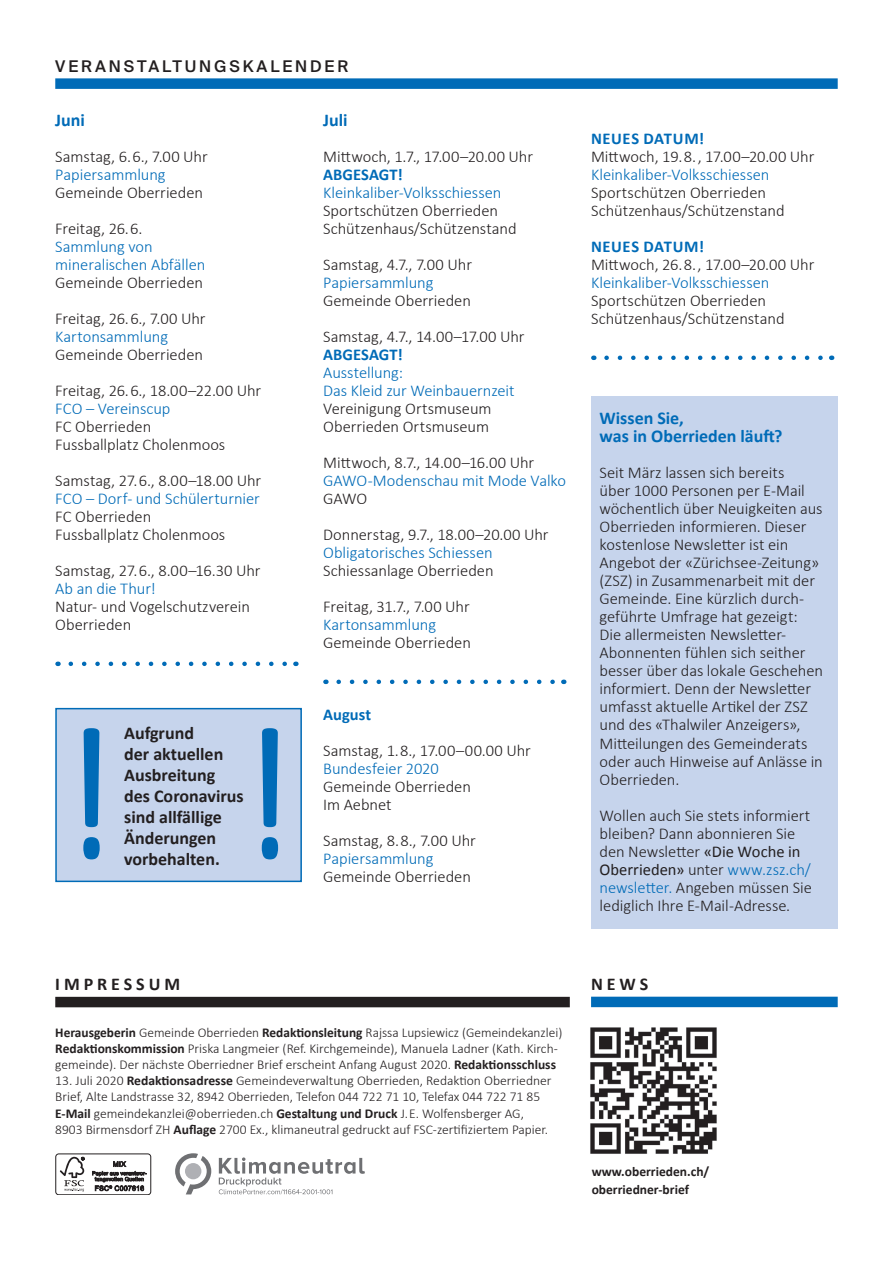
<style>
.page{position:relative;width:893px;height:1263px;background:#fff}
.page>*{position:absolute;margin:0;border:0;box-sizing:border-box;transform-origin:0 0}
.t1{font:700 18px/21px "Calibri";color:#231f20}
.t2{font:700 18px/18px "Calibri";color:#006bb7}
.t3{font:700 18px "Calibri";letter-spacing:.22em;color:#231f20}
.t4{font:300 16.5px/18px "Calibri";letter-spacing:-.005em;color:#231f20}
.t5{font:300 16.5px/18px "Calibri";letter-spacing:-.005em;color:#006bb7}
.t6{font:700 16.5px "Calibri";letter-spacing:.005em;color:#006bb7}
.t7{font:700 16.5px "Calibri";letter-spacing:.04em;color:#006bb7}
.t8{font:500 16.2px "Suisse Intl";letter-spacing:.18em;color:#231f20}
.t9{font:300 13.5px/16.2px "Calibri";color:#231f20}
.t10{font:700 13.5px/18px "Calibri";color:#231f20}
.s1{font-weight:700}
.s2{font-weight:400}
.s3{color:#006bb7}
</style>
<div class="page">
<div style="left:55px;top:997px;width:515px;height:10px;background:#231f20"></div>
<img style="left:590px;top:1027px;width:127px;height:127px">
<div style="left:591px;top:997px;width:247px;height:10px;background:#006bb7"></div>
<svg style="left:175px;top:1153px;width:36px;height:41px"></svg>
<svg style="left:219px;top:1157px;width:146px;height:37px"></svg>
<div style="left:55px;top:1154px;width:96px;height:41px;border:1px solid #231f20;border-radius:3px"></div>
<svg style="left:60px;top:1157px;width:24px;height:34px"></svg>
<svg style="left:92px;top:1161px;width:55px;height:30px"></svg>
<div style="left:55px;top:78px;width:783px;height:11px;background:#006bb7"></div>
<div style="left:591px;top:396px;width:247px;height:532px;background:#c6d4ec"></div>
<svg style="left:71px;top:662px;width:216px;height:4px"></svg>
<svg style="left:339px;top:680px;width:216px;height:4px"></svg>
<svg style="left:606px;top:356px;width:217px;height:4px"></svg>
<div style="left:55px;top:708px;width:247px;height:174px;background:#c6d4ec;border:2px solid #006bb7"></div>
<svg style="left:83px;top:728px;width:17px;height:131px"></svg>
<svg style="left:262px;top:728px;width:16px;height:131px;background:#257ec1"></svg>
<p class="t8" style="left:55px;top:57px;width:295px">VERANSTALTUNGSKALENDER</p>
<p class="t2" style="left:55px;top:110px;width:31px">Juni</p>
<p class="t4" style="left:55px;top:147px;width:154px">Samstag, 6. 6., 7.00 Uhr</p>
<p class="t5" style="left:55px;top:165px;width:112px">Papiersammlung</p>
<p class="t4" style="left:55px;top:174px;width:149px;line-height:36px">Gemeinde Oberrieden<br>Freitag, 26. 6.</p>
<p class="t5" style="left:55px;top:237px;width:152px">Sammlung von mineralischen Abfällen</p>
<p class="t4" style="left:55px;top:264px;width:152px;line-height:36px">Gemeinde Oberrieden<br>Freitag, 26. 6., 7.00 Uhr</p>
<p class="t5" style="left:55px;top:327px;width:114px">Kartonsammlung</p>
<p class="t4" style="left:55px;top:336px;width:207px;line-height:36px">Gemeinde Oberrieden<br>Freitag, 26. 6., 18.00–22.00 Uhr</p>
<p class="t5" style="left:55px;top:399px;width:117px">FCO – Vereinscup</p>
<p class="t4" style="left:55px;top:417px;width:171px">FC Oberrieden<br>Fussballplatz Cholenmoos</p>
<p class="t4" style="left:55px;top:471px;width:208px">Samstag, 27. 6., 8.00–18.00 Uhr</p>
<p class="t5" style="left:55px;top:489px;width:206px">FCO – Dorf- und Schülerturnier</p>
<p class="t4" style="left:55px;top:507px;width:171px">FC Oberrieden<br>Fussballplatz Cholenmoos</p>
<p class="t4" style="left:55px;top:561px;width:207px">Samstag, 27. 6., 8.00–16.30 Uhr</p>
<p class="t5" style="left:55px;top:579px;width:102px">Ab an die Thur!</p>
<p class="t4" style="left:55px;top:597px;width:196px">Natur- und Vogelschutzverein<br>Oberrieden</p>
<p class="t1" style="left:124px;top:722px;width:121px">Aufgrund<br>der aktuellen<br>Ausbreitung des Coronavirus sind allfällige<br>Änderungen vorbehalten.</p>
<p class="t3" style="left:55px;top:973px;width:126px">IMPRESSUM</p>
<p class="t2" style="left:323px;top:110px;width:26px">Juli</p>
<p class="t4" style="left:323px;top:147px;width:211px">Mittwoch, 1.7., 17.00–20.00 Uhr</p>
<p class="t6" style="left:323px;top:164px;width:81px">ABGESAGT!</p>
<p class="t5" style="left:323px;top:183px;width:180px">Kleinkaliber-Volksschiessen</p>
<p class="t4" style="left:323px;top:201px;width:195px">Sportschützen Oberrieden<br>Schützenhaus/Schützenstand</p>
<p class="t4" style="left:323px;top:255px;width:150px">Samstag, 4.7., 7.00 Uhr</p>
<p class="t5" style="left:323px;top:273px;width:112px">Papiersammlung</p>
<p class="t4" style="left:323px;top:282px;width:203px;line-height:36px">Gemeinde Oberrieden<br>Samstag, 4.7., 14.00–17.00 Uhr</p>
<p class="t6" style="left:323px;top:344px;width:81px">ABGESAGT!</p>
<p class="t5" style="left:323px;top:363px;width:193px">Ausstellung:<br>Das Kleid zur Weinbauernzeit</p>
<p class="t4" style="left:323px;top:399px;width:170px">Vereinigung Ortsmuseum<br>Oberrieden Ortsmuseum</p>
<p class="t4" style="left:323px;top:453px;width:213px">Mittwoch, 8.7., 14.00–16.00 Uhr</p>
<p class="t5" style="left:323px;top:471px;width:244px">GAWO-Modenschau mit Mode Valko</p>
<p class="t4" style="left:323px;top:480px;width:227px;line-height:36px">GAWO<br>Donnerstag, 9.7., 18.00–20.00 Uhr</p>
<p class="t5" style="left:323px;top:543px;width:171px">Obligatorisches Schiessen</p>
<p class="t4" style="left:323px;top:552px;width:172px;line-height:36px">Schiessanlage Oberrieden<br>Freitag, 31.7., 7.00 Uhr</p>
<p class="t5" style="left:323px;top:615px;width:114px">Kartonsammlung</p>
<p class="t4" style="left:323px;top:633px;width:149px">Gemeinde Oberrieden</p>
<p class="t6" style="left:323px;top:704px;width:50px">August</p>
<p class="t4" style="left:323px;top:741px;width:209px">Samstag, 1. 8., 17.00–00.00 Uhr</p>
<p class="t5" style="left:323px;top:759px;width:117px">Bundesfeier 2020</p>
<p class="t4" style="left:323px;top:777px;width:149px">Gemeinde Oberrieden<br>Im Aebnet</p>
<p class="t4" style="left:323px;top:831px;width:154px">Samstag, 8. 8., 7.00 Uhr</p>
<p class="t5" style="left:323px;top:849px;width:112px">Papiersammlung</p>
<p class="t4" style="left:323px;top:867px;width:149px">Gemeinde Oberrieden</p>
<p class="t9" style="left:55px;top:1024px;width:509px"><span class="s1">Herausgeberin</span> Gemeinde Oberrieden <span class="s1">Redaktionsleitung</span> Rajssa Lupsiewicz (Gemeindekanzlei)<br><span class="s1">Redaktionskommission</span> Priska Langmeier (Ref. Kirchgemeinde), Manuela Ladner (Kath. Kirch&shy;gemeinde). Der nächste Oberriedner Brief erscheint Anfang August 2020. <span class="s1">Redaktions-schluss</span></p>
<p class="t9" style="left:55px;top:1072px;width:498px">13. Juli 2020 <span class="s1">Redaktionsadresse</span> Gemeindeverwaltung Oberrieden, Redaktion Oberriedner Brief, Alte Landstrasse 32, 8942 Oberrieden, Telefon 044 722 71 10, Telefax 044 722 71 85<br><span class="s1">E-Mail</span> gemeindekanzlei@oberrieden.ch <span class="s1">Gestaltung und Druck</span> J. E. Wolfensberger AG, 8903 Birmensdorf ZH <span class="s1">Auflage</span> 2700 Ex., klimaneutral gedruckt auf FSC-zertifiziertem Papier.</p>
<p class="t7" style="left:591px;top:128px;width:115px">NEUES DATUM!</p>
<p class="t4" style="left:591px;top:147px;width:225px">Mittwoch, 19. 8. , 17.00–20.00 Uhr</p>
<p class="t5" style="left:591px;top:165px;width:180px">Kleinkaliber-Volksschiessen</p>
<p class="t4" style="left:591px;top:183px;width:195px">Sportschützen Oberrieden<br>Schützenhaus/Schützenstand</p>
<p class="t7" style="left:591px;top:236px;width:115px">NEUES DATUM!</p>
<p class="t4" style="left:591px;top:255px;width:225px">Mittwoch, 26. 8. , 17.00–20.00 Uhr</p>
<p class="t5" style="left:591px;top:273px;width:180px">Kleinkaliber-Volksschiessen</p>
<p class="t4" style="left:591px;top:291px;width:195px">Sportschützen Oberrieden<br>Schützenhaus/Schützenstand</p>
<p class="t2" style="left:600px;top:409px;width:184px">Wissen Sie,<br>was in Oberrieden läuft?</p>
<p class="t4" style="left:600px;top:464px;width:225px">Seit März lassen sich bereits<br>über 1000 Personen per E-Mail wöchentlich über Neuigkeiten aus<br>Oberrieden informieren. Dieser kostenlose Newsletter ist ein<br>Angebot der «Zürichsee-Zeitung» (ZSZ) in Zusammenarbeit mit der<br>Gemeinde. Eine kürzlich durch&shy;geführte Umfrage hat gezeigt:<br>Die allermeisten Newsletter-<br>Abonnenten fühlen sich seither besser über das lokale Geschehen informiert. Denn der Newsletter umfasst aktuelle Artikel der ZSZ und des «Thalwiler Anzeigers»,<br>Mitteilungen des Gemeinderats oder auch Hinweise auf Anlässe in<br>Oberrieden.</p>
<p class="t4" style="left:600px;top:806px;width:214px">Wollen auch Sie stets informiert bleiben? Dann abonnieren Sie den Newsletter <span class="s2">«Die Woche in<br>Oberrieden»</span> unter <span class="s3">www.zsz.ch/ newsletter.</span> Angeben müssen Sie lediglich Ihre E-Mail-Adresse.</p>
<p class="t1" style="left:591px;top:973px;width:59px">NEWS</p>
<p class="t10" style="left:592px;top:1162px;width:119px">www.oberrieden.ch/ oberriedner-brief</p>
</div>
